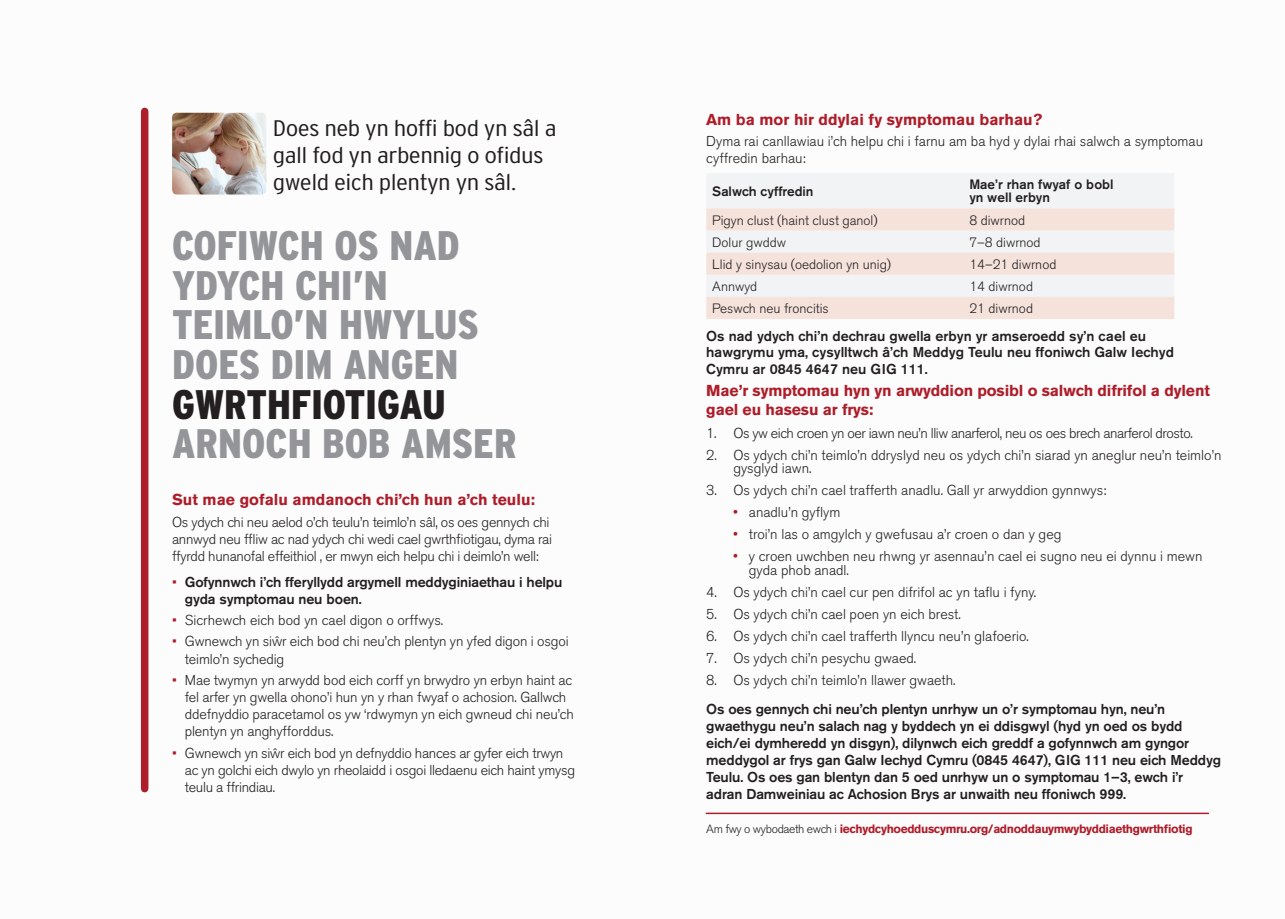
<style>
.page{position:relative;width:1285px;height:919px;background:#fff}
.page>*{position:absolute;margin:0;border:0;box-sizing:border-box;transform-origin:0 0}
.t1{font:900 41.25px/39.6px "Interstate Condensed";color:#939598}
.t2{font:900 41.25px "Interstate Condensed";color:#231f20}
.t3{font:300 22.5px/27px "Interstate Condensed";letter-spacing:-.02em;color:#231f20;scale:1.25 1}
.t4{font:700 15.75px/18.9px "Akzidenz Grotesk BE";letter-spacing:-.01em;color:#ae1d2a}
.t5{font:300 14.25px/17.1px "Akzidenz Grotesk BE";letter-spacing:-.01em;color:#231f20}
.t6{font:500 14.25px/17.1px "Akzidenz Grotesk BE";letter-spacing:-.01em;color:#231f20}
.t7{font:300 14.25px "Akzidenz Grotesk BE";letter-spacing:-.03em;color:#231f20}
.t8{font:300 13.5px "Akzidenz Grotesk BE";color:#231f20}
.t9{font:500 13.5px/13.2px "Akzidenz Grotesk BE";color:#231f20}
.t10{font:700 12px "Akzidenz Grotesk BE";letter-spacing:-.03em;color:#ae1d2a}
.s1{font-weight:300;color:#ae1d2a}
.s2{color:#ae1d2a}
.s3{font-family:"Aktiv Grotesk";font-size:13.2px}
.s4{font-family:"Aktiv Grotesk";font-size:13.05px}
.s5{font-family:"Aktiv Grotesk";color:#ae1d2a}
.s6{font-weight:300;color:#231f20}
</style>
<div class="page">
<img style="left:172px;top:113px;width:94px;height:81px">
<div style="left:141px;top:111px;width:7px;height:677px;background:#ae1d2a"></div>
<div style="left:707px;top:173px;width:467px;height:35px;background:#f2f3f4"></div>
<svg style="left:706px;top:208px;width:468px;height:111px;fill:#f4e2db"></svg>
<hr style="left:706px;top:812px;width:502px;height:2px;background:#ae1d2a">
<h2 class="t3" style="left:273px;top:114px;width:228px">Does neb yn hoffi bod yn sâl a gall fod yn arbennig o ofidus gweld eich plentyn yn sâl.</h2>
<h1 class="t1" style="left:172px;top:226px;width:308px">COFIWCH OS NAD<br>YDYCH CHI’N<br>TEIMLO’N HWYLUS<br>DOES DIM ANGEN</h1>
<h1 class="t2" style="left:172px;top:381px;width:275px">GWRTHFIOTIGAU</h1>
<h1 class="t1" style="left:172px;top:423px;width:346px">ARNOCH BOB AMSER</h1>
<p class="t4" style="left:172px;top:490px;width:364px">Sut mae gofalu amdanoch chi’ch hun a’ch teulu:</p>
<p class="t5" style="left:172px;top:513px;width:381px">Os ydych chi neu aelod o’ch teulu’n teimlo’n sâl, os oes gennych chi annwyd neu ffliw ac nad ydych chi wedi cael gwrthfiotigau, dyma rai ffyrdd hunanofal effeithiol , er mwyn eich helpu chi i deimlo’n well:</p>
<p class="t6" style="left:185px;top:572px;width:379px;text-indent:-13px"><span class="s1">•</span> Gofynnwch i’ch fferyllydd argymell meddyginiaethau i helpu gyda symptomau neu boen.</p>
<p class="t5" style="left:172px;top:611px;width:273px"><span class="s2">•</span> Sicrhewch eich bod yn cael digon o orffwys.</p>
<p class="t5" style="left:185px;top:633px;width:385px;text-indent:-13px"><span class="s2">•</span> Gwnewch yn si<span class="s3">ŵ</span>r eich bod chi neu’ch plentyn yn yfed digon i osgoi teimlo’n sychedig</p>
<p class="t5" style="left:185px;top:671px;width:390px;text-indent:-13px"><span class="s2">•</span> Mae twymyn yn arwydd bod eich corff yn brwydro yn erbyn haint ac fel arfer yn gwella ohono’i hun yn y rhan fwyaf o achosion. Gallwch ddefnyddio paracetamol os yw ‘rdwymyn yn eich gwneud chi neu’ch plentyn yn anghyfforddus.</p>
<p class="t5" style="left:185px;top:744px;width:391px;text-indent:-13px"><span class="s2">•</span> Gwnewch yn si<span class="s4">ŵ</span>r eich bod yn defnyddio hances ar gyfer eich trwyn ac yn golchi eich dwylo yn rheolaidd i osgoi lledaenu eich haint ymysg teulu a ffrindiau.</p>
<p class="t4" style="left:706px;top:110px;width:337px">Am ba mor hir ddylai fy symptomau barhau?</p>
<p class="t5" style="left:706px;top:133px;width:498px">Dyma rai canllawiau i’ch helpu chi i farnu am ba hyd y dylai rhai salwch a symptomau cyffredin barhau:</p>
<p class="t9" style="left:712px;top:184px;width:103px">Salwch cyffredin</p>
<p class="t9" style="left:969px;top:177px;width:146px">Mae’r rhan fwyaf o bobl yn well erbyn</p>
<p class="t8" style="left:712px;top:212px;width:167px">Pigyn clust (haint clust ganol)</p>
<p class="t8" style="left:969px;top:212px;width:57px">8 diwrnod</p>
<p class="t8" style="left:712px;top:234px;width:75px">Dolur gwddw</p>
<p class="t8" style="left:969px;top:234px;width:73px">7–8 diwrnod</p>
<p class="t8" style="left:712px;top:256px;width:180px">Llid y sinysau (oedolion yn unig)</p>
<p class="t8" style="left:969px;top:256px;width:89px">14–21 diwrnod</p>
<p class="t8" style="left:712px;top:279px;width:47px">Annwyd</p>
<p class="t8" style="left:969px;top:279px;width:65px">14 diwrnod</p>
<p class="t8" style="left:712px;top:301px;width:118px">Peswch neu froncitis</p>
<p class="t8" style="left:969px;top:301px;width:65px">21 diwrnod</p>
<p class="t6" style="left:706px;top:327px;width:469px;line-height:16.5px">Os nad ydych chi’n dechrau gwella erbyn yr amseroedd sy’n cael eu hawgrymu yma, cysylltwch â’ch Meddyg Teulu neu ffoniwch Galw Iechyd<br>Cymru ar 0845 4647 neu GIG 111.</p>
<p class="t4" style="left:706px;top:381px;width:505px">Mae’r symptomau hyn yn arwyddion posibl o salwch difrifol a dylent gael eu hasesu ar frys:</p>
<p class="t7" style="left:706px;top:425px;width:488px">1. Os yw eich croen yn oer iawn neu’n lliw anarferol, neu os oes brech anarferol drosto.</p>
<p class="t5" style="left:733px;top:448px;width:489px;line-height:13.5px;text-indent:-27px">2. Os ydych chi’n teimlo’n ddryslyd neu os ydych chi’n siarad yn aneglur neu’n teimlo’n gysglyd iawn.</p>
<p class="t5" style="left:706px;top:482px;width:401px">3. Os ydych chi’n cael trafferth anadlu. Gall yr arwyddion gynnwys:</p>
<p class="t5" style="left:733px;top:504px;width:109px"><span class="s5">•</span> anadlu’n gyflym</p>
<p class="t5" style="left:733px;top:526px;width:330px"><span class="s5">•</span> troi’n las o amgylch y gwefusau a’r croen o dan y geg</p>
<p class="t5" style="left:748px;top:550px;width:455px;line-height:13.5px;text-indent:-16px"><span class="s5">•</span> y croen uwchben neu rhwng yr asennau’n cael ei sugno neu ei dynnu i mewn gyda phob anadl.</p>
<p class="t5" style="left:706px;top:583px;width:331px">4. Os ydych chi’n cael cur pen difrifol ac yn taflu i fyny.</p>
<p class="t5" style="left:706px;top:605px;width:256px">5. Os ydych chi’n cael poen yn eich brest.</p>
<p class="t5" style="left:706px;top:627px;width:324px">6. Os ydych chi’n cael trafferth llyncu neu’n glafoerio.</p>
<p class="t5" style="left:706px;top:649px;width:211px">7. Os ydych chi’n pesychu gwaed.</p>
<p class="t5" style="left:706px;top:671px;width:251px">8. Os ydych chi’n teimlo’n llawer gwaeth.</p>
<p class="t6" style="left:706px;top:699px;width:516px">Os oes gennych chi neu’ch plentyn unrhyw un o’r symptomau hyn, neu’n gwaethygu neu’n salach nag y byddech yn ei ddisgwyl (hyd yn oed os bydd eich/ei dymheredd yn disgyn), dilynwch eich greddf a gofynnwch am gyngor meddygol ar frys gan Galw Iechyd Cymru (0845 4647), GIG 111 neu eich Meddyg Teulu. Os oes gan blentyn dan 5 oed unrhyw un o symptomau 1–3, ewch i’r adran Damweiniau ac Achosion Brys ar unwaith neu ffoniwch 999.</p>
<p class="t10" style="left:706px;top:821px;width:487px"><span class="s6">Am fwy o wybodaeth ewch i</span> iechydcyhoedduscymru.org/adnoddauymwybyddiaethgwrthfiotig</p>
</div>
